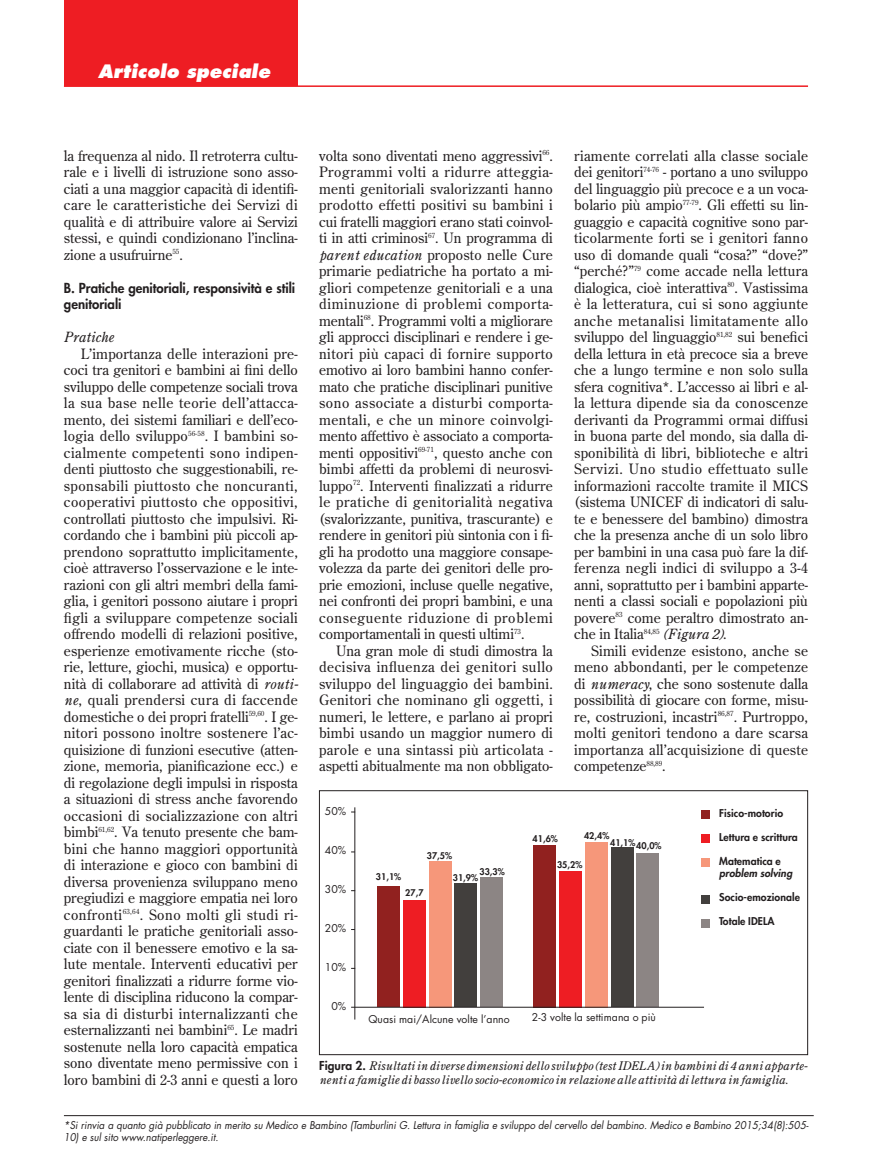
<style>
.page{position:relative;width:869px;height:1168px;background:#fff}
.page>*{position:absolute;margin:0;border:0;box-sizing:border-box;transform-origin:0 0}
.t1{font:italic 800 18px "Futura";color:#fff}
.t2{font:14.25px/16.5px "Century Old Style Std";color:#231f20;text-align:justify}
.t3{font:14.25px "Century Oldstyle ICG Italic";color:#231f20}
.t4{font:800 13.5px/16.5px "Futura";color:#231f20}
.t5{font:12px/13.5px "Century Oldstyle ICG Italic";letter-spacing:.005em;color:#231f20}
.t6{font:italic 10.5px "Futura";color:#231f20;scale:.93 1}
.t7{font:800 10.5px "Futura";letter-spacing:.005em;color:#231f20}
.t8{font:10.5px "Futura";letter-spacing:.005em;color:#231f20}
.t9{font:italic 800 10.5px "Futura";color:#231f20}
.t10{font:800 9px "Futura";letter-spacing:.005em;color:#231f20}
.s1{font-family:"Century Oldstyle ICG Italic"}
.s2{font-family:"Futura";font-weight:800}
</style>
<div class="page">
<div style="left:64px;top:0;width:234px;height:86px;background:#ee1d23"></div>
<hr style="left:64px;top:85px;width:744px;height:2px;background:#ee1d23">
<hr style="left:64px;top:1115px;width:750px;height:1px;background:#231f20">
<div style="left:319px;top:790px;width:489px;height:265px;border:1px solid #231f20"></div>
<hr style="left:354px;top:807px;width:1px;height:212px;background:#231f20">
<div style="left:377px;top:886px;width:23px;height:121px;background:#91211f"></div>
<div style="left:403px;top:900px;width:23px;height:107px;background:#ee1d23"></div>
<div style="left:429px;top:861px;width:22px;height:146px;background:#f6977a"></div>
<div style="left:454px;top:883px;width:23px;height:124px;background:#423f3d"></div>
<div style="left:480px;top:877px;width:23px;height:130px;background:#8c8584"></div>
<div style="left:533px;top:845px;width:23px;height:162px;background:#91211f"></div>
<div style="left:559px;top:871px;width:23px;height:136px;background:#ee1d23"></div>
<div style="left:585px;top:842px;width:23px;height:165px;background:#f6977a"></div>
<div style="left:611px;top:848px;width:22px;height:159px;background:#423f3d"></div>
<div style="left:637px;top:853px;width:22px;height:154px;background:#8c8584"></div>
<hr style="left:351px;top:1007px;width:353px;height:1px;background:#231f20">
<div style="left:701px;top:810px;width:8px;height:8px;background:#91211f"></div>
<div style="left:701px;top:834px;width:8px;height:8px;background:#ee1d23"></div>
<div style="left:701px;top:859px;width:8px;height:8px;background:#f6977a"></div>
<div style="left:701px;top:895px;width:8px;height:8px;background:#423f3d"></div>
<div style="left:701px;top:919px;width:8px;height:8px;background:#8c8584"></div>
<p class="t1" style="left:98px;top:60px;width:177px">Articolo speciale</p>
<p class="t2" style="left:64px;top:147px;width:235px">la frequenza al nido. Il retroterra cultu&shy;rale e i livelli di istruzione sono asso&shy;ciati a una maggior capacità di identifi&shy;care le caratteristiche dei Servizi di qualità e di attribuire valore ai Servizi stessi, e quindi condizionano l’inclina&shy;zione a usufruirne<sup>55</sup>.</p>
<p class="t4" style="left:64px;top:279px;width:233px">B. Pratiche genitoriali, responsività e stili genitoriali</p>
<p class="t3" style="left:64px;top:328px;width:51px">Pratiche</p>
<p class="t2" style="left:64px;top:345px;width:236px;text-indent:17px">L’importanza delle interazioni pre&shy;coci tra genitori e bambini ai fini dello sviluppo delle competenze sociali trova la sua base nelle teorie dell’attacca&shy;mento, dei sistemi familiari e dell’eco&shy;logia dello sviluppo<sup>56-58</sup>. I bambini so&shy;cialmente competenti sono indipen&shy;denti piuttosto che suggestionabili, re&shy;sponsabili piuttosto che noncuranti, cooperativi piuttosto che oppositivi, controllati piuttosto che impulsivi. Ri&shy;cordando che i bambini più piccoli ap&shy;prendono soprattutto implicitamente, cioè attraverso l’osservazione e le inte&shy;razioni con gli altri membri della fami&shy;glia, i genitori possono aiutare i propri figli a sviluppare competenze sociali offrendo modelli di relazioni positive, esperienze emotivamente ricche (sto&shy;rie, letture, giochi, musica) e opportu&shy;nità di collaborare ad attività di <span class="s1">routi&shy;ne</span>, quali prendersi cura di faccende domestiche o dei propri fratelli<sup>59,60</sup>. I ge&shy;nitori possono inoltre sostenere l’ac&shy;quisizione di funzioni esecutive (atten&shy;zione, memoria, pianificazione ecc.) e di regolazione degli impulsi in risposta a situazioni di stress anche favorendo occasioni di socializzazione con altri bimbi<sup>61,62</sup>. Va tenuto presente che bam&shy;bini che hanno maggiori opportunità di interazione e gioco con bambini di diversa provenienza sviluppano meno pregiudizi e maggiore empatia nei loro confronti<sup>63,64</sup>. Sono molti gli studi ri&shy;guardanti le pratiche genitoriali asso&shy;ciate con il benessere emotivo e la sa&shy;lute mentale. Interventi educativi per genitori finalizzati a ridurre forme vio&shy;lente di disciplina riducono la compar&shy;sa sia di disturbi internalizzanti che esternalizzanti nei bambini<sup>65</sup>. Le madri sostenute nella loro capacità empatica sono diventate meno permissive con i loro bambini di 2-3 anni e questi a loro</p>
<p class="t2" style="left:319px;top:147px;width:235px">volta sono diventati meno aggressivi<sup>66</sup>.<br>Programmi volti a ridurre atteggia&shy;menti genitoriali svalorizzanti hanno prodotto effetti positivi su bambini i cui fratelli maggiori erano stati coinvol&shy;ti in atti criminosi<sup>67</sup>. Un programma di <span class="s1">parent education</span> proposto nelle Cure primarie pediatriche ha portato a mi&shy;gliori competenze genitoriali e a una diminuzione di problemi comporta&shy;mentali<sup>68</sup>. Programmi volti a migliorare gli approcci disciplinari e rendere i ge&shy;nitori più capaci di fornire supporto emotivo ai loro bambini hanno confer&shy;mato che pratiche disciplinari punitive sono associate a disturbi comporta&shy;mentali, e che un minore coinvolgi&shy;mento affettivo è associato a comporta&shy;menti oppositivi<sup>69-71</sup>, questo anche con bimbi affetti da problemi di neurosvi&shy;luppo<sup>72</sup>. Interventi finalizzati a ridurre le pratiche di genitorialità negativa (svalorizzante, punitiva, trascurante) e rendere in genitori più sintonia con i fi&shy;gli ha prodotto una maggiore consape&shy;volezza da parte dei genitori delle pro&shy;prie emozioni, incluse quelle negative, nei confronti dei propri bambini, e una conseguente riduzione di problemi comportamentali in questi ultimi<sup>73</sup>.</p>
<p class="t2" style="left:319px;top:642px;width:235px;text-indent:17px">Una gran mole di studi dimostra la decisiva influenza dei genitori sullo sviluppo del linguaggio dei bambini.<br>Genitori che nominano gli oggetti, i numeri, le lettere, e parlano ai propri bimbi usando un maggior numero di parole e una sintassi più articolata - aspetti abitualmente ma non obbligato-</p>
<p class="t2" style="left:574px;top:147px;width:235px">riamente correlati alla classe sociale dei genitori<sup>74-76</sup> - portano a uno sviluppo del linguaggio più precoce e a un voca&shy;bolario più ampio<sup>77-79</sup>. Gli effetti su lin&shy;guaggio e capacità cognitive sono par&shy;ticolarmente forti se i genitori fanno uso di domande quali “cosa?” “dove?” “perché?”<sup>79</sup> come accade nella lettura dialogica, cioè interattiva<sup>80</sup>. Vastissima è la letteratura, cui si sono aggiunte anche metanalisi limitatamente allo sviluppo del linguaggio<sup>81,82</sup> sui benefici della lettura in età precoce sia a breve che a lungo termine e non solo sulla sfera cognitiva*. L’accesso ai libri e al&shy;la lettura dipende sia da conoscenze derivanti da Programmi ormai diffusi in buona parte del mondo, sia dalla di&shy;sponibilità di libri, biblioteche e altri Servizi. Uno studio effettuato sulle informazioni raccolte tramite il MICS (sistema UNICEF di indicatori di salu&shy;te e benessere del bambino) dimostra che la presenza anche di un solo libro per bambini in una casa può fare la dif&shy;ferenza negli indici di sviluppo a 3-4 anni, soprattutto per i bambini apparte&shy;nenti a classi sociali e popolazioni più povere<sup>83</sup> come peraltro dimostrato an&shy;che in Italia<sup>84,85</sup> <span class="s1">(Figura 2)</span>.</p>
<p class="t2" style="left:574px;top:642px;width:235px;text-indent:17px">Simili evidenze esistono, anche se meno abbondanti, per le competenze di <span class="s1">numeracy</span>, che sono sostenute dalla possibilità di giocare con forme, misu&shy;re, costruzioni, incastri<sup>86,87</sup>. Purtroppo, molti genitori tendono a dare scarsa importanza all’acquisizione di queste competenze<sup>88,89</sup>.</p>
<p class="t8" style="left:325px;top:804px;width:23px">50%</p>
<p class="t8" style="left:325px;top:843px;width:23px">40%</p>
<p class="t8" style="left:325px;top:882px;width:23px">30%</p>
<p class="t8" style="left:325px;top:921px;width:23px">20%</p>
<p class="t8" style="left:325px;top:960px;width:23px">10%</p>
<p class="t8" style="left:331px;top:999px;width:16px">0%</p>
<p class="t10" style="left:376px;top:871px;width:27px">31,1%</p>
<p class="t10" style="left:427px;top:850px;width:27px">37,5%</p>
<p class="t10" style="left:479px;top:866px;width:27px">33,3%</p>
<p class="t10" style="left:453px;top:872px;width:27px">31,9%</p>
<p class="t10" style="left:405px;top:887px;width:20px">27,7</p>
<p class="t8" style="left:368px;top:1012px;width:143px">Quasi mai/Alcune volte l’anno</p>
<p class="t10" style="left:584px;top:830px;width:27px">42,4%</p>
<p class="t10" style="left:533px;top:833px;width:27px">41,6%</p>
<p class="t10" style="left:557px;top:859px;width:27px">35,2%</p>
<p class="t10" style="left:610px;top:838px;width:53px">41,1%40,0%</p>
<p class="t8" style="left:532px;top:1010px;width:125px">2-3 volte la settimana o più</p>
<p class="t7" style="left:719px;top:806px;width:65px">Fisico-motorio</p>
<p class="t7" style="left:719px;top:830px;width:80px">Lettura e scrittura</p>
<p class="t7" style="left:719px;top:854px;width:63px">Matematica e</p>
<p class="t9" style="left:719px;top:866px;width:77px">problem solving</p>
<p class="t7" style="left:719px;top:890px;width:82px">Socio-emozionale</p>
<p class="t7" style="left:719px;top:914px;width:57px">Totale IDELA</p>
<p class="t5" style="left:319px;top:1059px;width:490px"><span class="s2">Figura 2.</span> Risultati in diverse dimensioni dello sviluppo (test IDELA) in bambini di 4 anni apparte&shy;nenti a famiglie di basso livello socio-economico in relazione alle attività di lettura in famiglia.</p>
<p class="t6" style="left:64px;top:1118px;width:804px">*Si rinvia a quanto già pubblicato in merito su Medico e Bambino (Tamburlini G. Lettura in famiglia e sviluppo del cervello del bambino. Medico e Bambino 2015;34(8):505-</p>
<p class="t6" style="left:64px;top:1130px;width:170px">10) e sul sito www.natiperleggere.it.</p>
</div>
